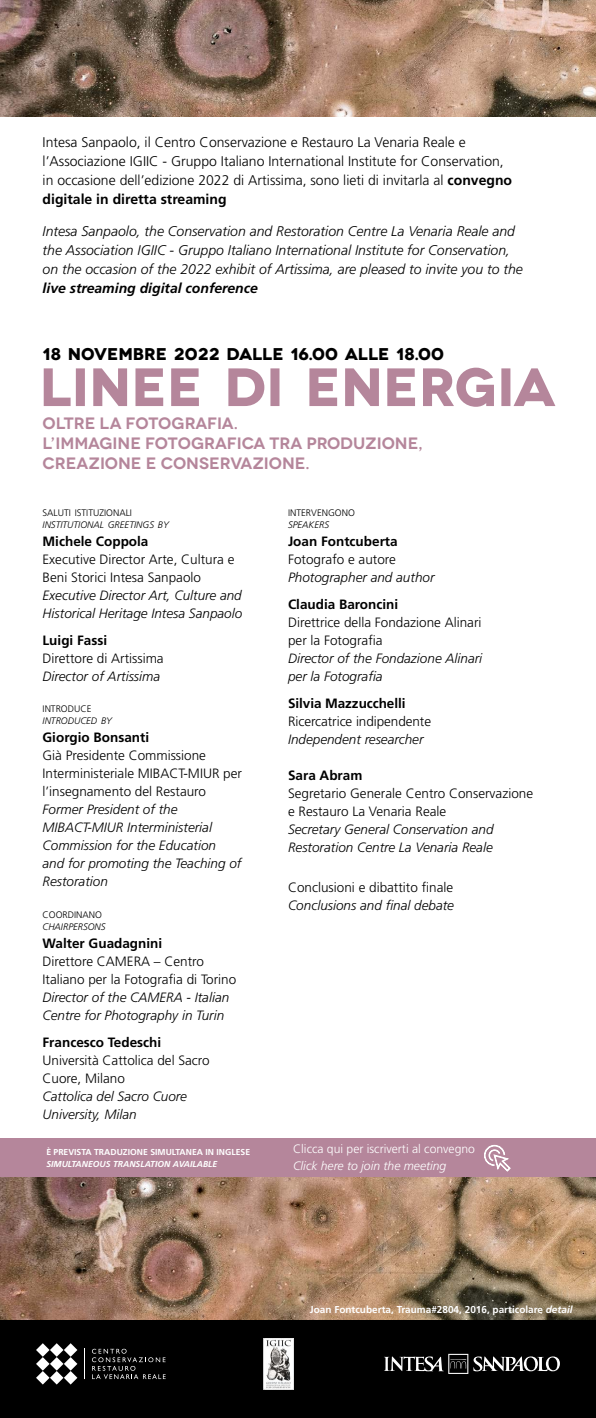
<style>
.page{position:relative;width:596px;height:1418px;background:#fff}
.page>*{position:absolute;margin:0;border:0;box-sizing:border-box;transform-origin:0 0}
.t1{font:700 17px "Novecentowide";color:#000}
.t2{font:600 16.5px/19.8px "Novecentowide";color:#b5869b}
.t3{font:300 14px/19px "Frutiger";color:#000}
.t4{font:italic 300 14px/19px "Frutiger";color:#000}
.t5{font:italic 700 14px "Frutiger";color:#000}
.t6{font:italic 300 13.5px/18px "Frutiger";color:#000}
.t7{font:300 13.5px/18px "Frutiger";color:#000}
.t8{font:700 13.5px "Frutiger";color:#000}
.t9{font:300 12.2px "Frutiger";color:#fff}
.t10{font:italic 300 12.2px "Frutiger";color:#fff}
.t11{font:700 10px "Frutiger";color:#fff}
.t12{font:italic 300 9.4px "Frutiger";color:#000}
.t13{font:300 9.4px "Frutiger";color:#000}
.t14{font:700 8.6px "Frutiger";color:#fff}
.t15{font:italic 700 8.6px "Frutiger";color:#fff}
.s1{font-weight:700}
.s2{font-style:italic}
</style>
<div class="page">
<img style="left:0;top:0;width:595px;height:117px">
<img style="left:0;top:1176px;width:595px;height:144px">
<div style="left:0;top:1320px;width:595px;height:97px;background:#000"></div>
<svg style="left:384px;top:1353px;width:175px;height:20px"></svg>
<svg style="left:36px;top:1343px;width:41px;height:41px"></svg>
<hr style="left:85px;top:1348px;width:1px;height:30px;background:#fff">
<svg style="left:92px;top:1348px;width:73px;height:30px"></svg>
<img style="left:264px;top:1338px;width:29px;height:51px">
<svg style="left:44px;top:367px;width:511px;height:40px"></svg>
<div style="left:0;top:1137px;width:595px;height:39px;background:#b5869b"></div>
<svg style="left:484px;top:1144px;width:27px;height:28px"></svg>
<p class="t3" style="left:43px;top:132px;width:471px">Intesa Sanpaolo, il Centro Conservazione e Restauro La Venaria Reale e l’Associazione IGIIC - Gruppo Italiano International Institute for Conservation, in occasione dell’edizione 2022 di Artissima, sono lieti di invitarla al <span class="s1">convegno digitale in diretta streaming</span></p>
<p class="t4" style="left:43px;top:222px;width:481px">Intesa Sanpaolo, the Conservation and Restoration Centre La Venaria Reale and the Association IGIIC - Gruppo Italiano International Institute for Conservation, on the occasion of the 2022 exhibit of Artissima, are pleased to invite you to the</p>
<p class="t5" style="left:43px;top:280px;width:217px">live streaming digital conference</p>
<p class="t1" style="left:43px;top:344px;width:403px">18 NOVEMBRE 2022 DALLE 16.00 ALLE 18.00</p>
<p class="t2" style="left:43px;top:414px;width:381px">OLTRE LA FOTOGRAFIA.<br>L’IMMAGINE FOTOGRAFICA TRA PRODUZIONE,<br>CREAZIONE E CONSERVAZIONE.</p>
<p class="t13" style="left:43px;top:508px;width:91px">SALUTI ISTITUZIONALI</p>
<p class="t12" style="left:43px;top:519px;width:128px">INSTITUTIONAL GREETINGS BY</p>
<p class="t8" style="left:43px;top:533px;width:107px">Michele Coppola</p>
<p class="t7" style="left:43px;top:551px;width:193px">Executive Director Arte, Cultura e<br>Beni Storici Intesa Sanpaolo</p>
<p class="t6" style="left:43px;top:587px;width:201px">Executive Director Art, Culture and<br>Historical Heritage Intesa Sanpaolo</p>
<p class="t8" style="left:43px;top:632px;width:66px">Luigi Fassi</p>
<p class="t7" style="left:43px;top:650px;width:123px">Direttore di Artissima</p>
<p class="t6" style="left:43px;top:668px;width:119px">Director of Artissima</p>
<p class="t13" style="left:43px;top:704px;width:50px">INTRODUCE</p>
<p class="t12" style="left:43px;top:715px;width:71px">INTRODUCED BY</p>
<p class="t8" style="left:43px;top:729px;width:108px">Giorgio Bonsanti</p>
<p class="t7" style="left:43px;top:747px;width:201px">Già Presidente Commissione<br>Interministeriale MIBACT-MIUR per l’insegnamento del Restauro</p>
<p class="t6" style="left:43px;top:801px;width:200px">Former President of the<br>MIBACT-MIUR Interministerial<br>Commission for the Education<br>and for promoting the Teaching of<br>Restoration</p>
<p class="t13" style="left:43px;top:909px;width:61px">COORDINANO</p>
<p class="t12" style="left:43px;top:920px;width:65px">CHAIRPERSONS</p>
<p class="t8" style="left:43px;top:934px;width:121px">Walter Guadagnini</p>
<p class="t7" style="left:43px;top:952px;width:195px">Direttore CAMERA – Centro<br>Italiano per la Fotografia di Torino</p>
<p class="t6" style="left:43px;top:988px;width:188px">Director of the CAMERA - Italian<br>Centre for Photography in Turin</p>
<p class="t8" style="left:43px;top:1033px;width:120px">Francesco Tedeschi</p>
<p class="t7" style="left:43px;top:1051px;width:168px">Università Cattolica del Sacro<br>Cuore, Milano</p>
<p class="t6" style="left:43px;top:1087px;width:146px">Cattolica del Sacro Cuore<br>University, Milan</p>
<p class="t14" style="left:46px;top:1146px;width:205px">È PREVISTA TRADUZIONE SIMULTANEA IN INGLESE</p>
<p class="t15" style="left:46px;top:1158px;width:172px">SIMULTANEOUS TRANSLATION AVAILABLE</p>
<p class="t13" style="left:288px;top:508px;width:68px">INTERVENGONO</p>
<p class="t12" style="left:288px;top:519px;width:42px">SPEAKERS</p>
<p class="t8" style="left:288px;top:533px;width:111px">Joan Fontcuberta</p>
<p class="t7" style="left:288px;top:551px;width:109px">Fotografo e autore</p>
<p class="t6" style="left:288px;top:569px;width:148px">Photographer and author</p>
<p class="t8" style="left:288px;top:596px;width:112px">Claudia Baroncini</p>
<p class="t7" style="left:288px;top:614px;width:195px">Direttrice della Fondazione Alinari per la Fotografia</p>
<p class="t6" style="left:288px;top:650px;width:196px">Director of the Fondazione Alinari per la Fotografia</p>
<p class="t8" style="left:288px;top:695px;width:119px">Silvia Mazzucchelli</p>
<p class="t7" style="left:288px;top:713px;width:144px">Ricercatrice indipendente</p>
<p class="t6" style="left:288px;top:731px;width:137px">Independent researcher</p>
<p class="t8" style="left:288px;top:767px;width:76px">Sara Abram</p>
<p class="t7" style="left:288px;top:785px;width:246px">Segretario Generale Centro Conservazione e Restauro La Venaria Reale</p>
<p class="t6" style="left:288px;top:821px;width:207px">Secretary General Conservation and<br>Restoration Centre La Venaria Reale</p>
<p class="t7" style="left:288px;top:879px;width:167px">Conclusioni e dibattito finale</p>
<p class="t6" style="left:288px;top:897px;width:167px">Conclusions and final debate</p>
<p class="t9" style="left:293px;top:1141px;width:183px">Clicca qui per iscriverti al convegno</p>
<p class="t10" style="left:293px;top:1158px;width:155px">Click here to join the meeting</p>
<p class="t11" style="left:310px;top:1303px;width:264px">Joan Fontcuberta, Trauma#2804, 2016, particolare <span class="s2">detail</span></p>
</div>
